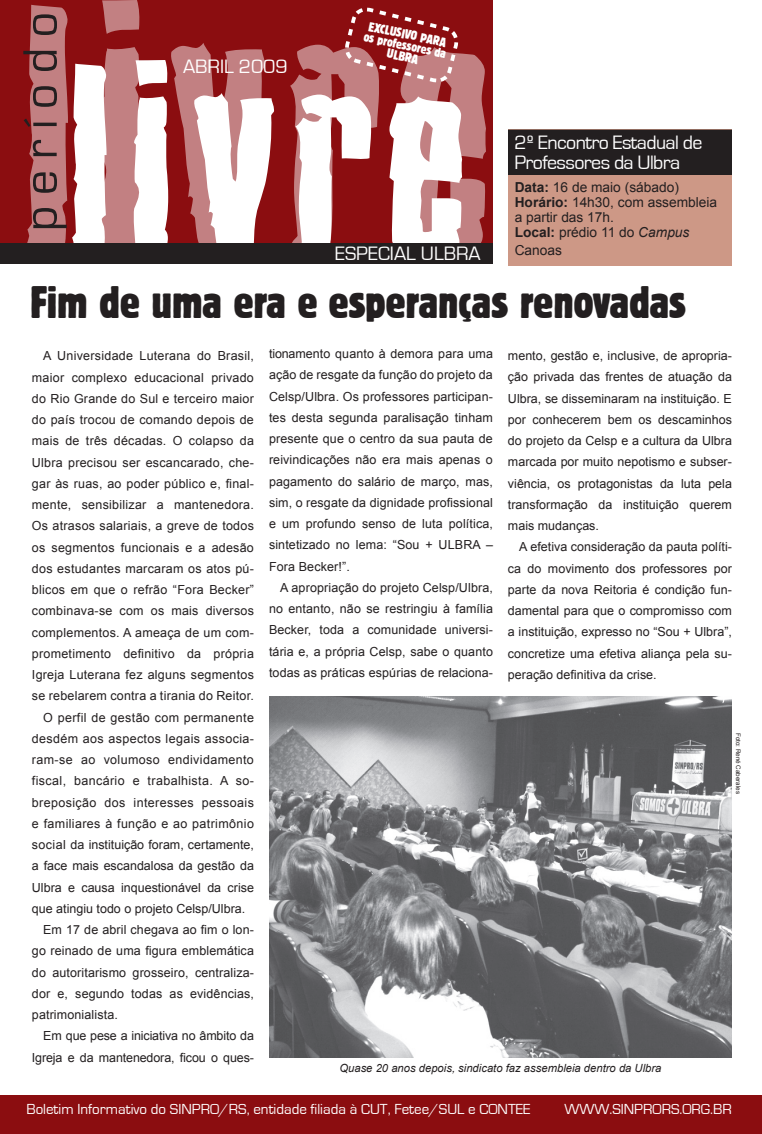
<style>
.page{position:relative;width:762px;height:1134px;background:#fff}
.page>*{position:absolute;margin:0;border:0;box-sizing:border-box;transform-origin:0 0}
.t1{font:condensed 47.5px "Block T";color:#231f20}
.t2{font:20px/20px "Eurostile";letter-spacing:-.03em;color:#fff}
.t3{font:20px "Eurostile";color:#fff}
.t4{font:15px "Eurostile";color:#fff}
.t5{font:13.75px/15px "Arial";color:#231f20}
.t6{font:condensed 13.75px "Block T";color:#fff}
.TEXTO{font:12.5px/21.2px "Arial";color:#231f20;text-align:justify}
.LEGENDA{font:italic 11.25px "Arial";color:#231f20}
.t7{font:6.25px "Arial";color:#231f20}
.s1{font-weight:700}
.s2{font-style:italic}
</style>
<div class="page">
<div style="left:0;top:0;width:493px;height:243px;background:#8b0d10"></div>
<svg style="left:27px;top:0;width:459px;height:243px"></svg>
<svg style="left:72px;top:60px;width:390px;height:183px"></svg>
<svg style="left:23px;top:14px;width:44px;height:214px"></svg>
<svg style="left:343px;top:5px;width:117px;height:80px"></svg>
<div style="left:0;top:1095px;width:762px;height:39px;background:#8b0d10"></div>
<div style="left:508px;top:130px;width:224px;height:136px;background:#cd9886"></div>
<div style="left:508px;top:130px;width:223px;height:44px;background:#231f20"></div>
<div style="left:508px;top:130px;width:224px;height:45px;border:1px solid #231f20"></div>
<div style="left:0;top:243px;width:492px;height:21px;background:#231f20"></div>
<img style="left:269px;top:697px;width:463px;height:360px">
<p class="t3" style="left:183px;top:56px;width:106px">ABRIL 2009</p>
<p class="t6" style="left:370px;top:19px;width:80px;rotate:12deg">EXCLUSIVO PARA</p>
<p class="t6" style="left:365px;top:29px;width:85px;rotate:12deg">os professores da</p>
<p class="t6" style="left:389px;top:46px;width:33px;rotate:12deg">ULBRA</p>
<p class="t3" style="left:335px;top:243px;width:147px">ESPECIAL ULBRA</p>
<p class="t2" style="left:514px;top:133px;width:189px">2º Encontro Estadual de<br>Professores da Ulbra</p>
<p class="t5" style="left:515px;top:180px;width:166px"><span class="s1">Data:</span> 16 de maio (sábado)</p>
<p class="t5" style="left:515px;top:195px;width:204px"><span class="s1">Horário:</span> 14h30, com assembleia a partir das 17h.</p>
<p class="t5" style="left:515px;top:223px;width:176px;line-height:18px"><span class="s1">Local:</span> prédio 11 do <span class="s2">Campus<br></span>Canoas</p>
<p class="t1" style="left:30px;top:277px;width:657px">Fim de uma era e esperanças renovadas</p>
<p class="TEXTO" style="left:32px;top:345px;width:223px;text-indent:11px">A Universidade Luterana do Brasil, maior complexo educacional privado do Rio Grande do Sul e terceiro maior do país trocou de comando depois de mais de três décadas. O colapso da Ulbra precisou ser escancarado, che&shy;gar às ruas, ao poder público e, final&shy;mente, sensibilizar a mantenedora.<br>Os atrasos salariais, a greve de todos os segmentos funcionais e a adesão dos estudantes marcaram os atos pú&shy;blicos em que o refrão “Fora Becker” combinava-se com os mais diversos complementos. A ameaça de um com&shy;prometimento definitivo da própria Igreja Luterana fez alguns segmentos se rebelarem contra a tirania do Reitor.</p>
<p class="TEXTO" style="left:32px;top:707px;width:223px;text-indent:11px">O perfil de gestão com permanente desdém aos aspectos legais associa&shy;ram-se ao volumoso endividamento fiscal, bancário e trabalhista. A so&shy;breposição dos interesses pessoais e familiares à função e ao patrimônio social da instituição foram, certamente, a face mais escandalosa da gestão da Ulbra e causa inquestionável da crise que atingiu todo o projeto Celsp/Ulbra.</p>
<p class="TEXTO" style="left:32px;top:919px;width:223px;text-indent:11px">Em 17 de abril chegava ao fim o lon&shy;go reinado de uma figura emblemática do autoritarismo grosseiro, centraliza&shy;dor e, segundo todas as evidências, patrimonialista.</p>
<p class="TEXTO" style="left:32px;top:1025px;width:223px;text-align:right">Em que pese a iniciativa no âmbito da<br>Igreja e da mantenedora, ficou o ques-</p>
<p class="TEXTO" style="left:269px;top:343px;width:225px">tionamento quanto à demora para uma ação de resgate da função do projeto da Celsp/Ulbra. Os professores participan&shy;tes desta segunda paralisação tinham presente que o centro da sua pauta de reivindicações não era mais apenas o pagamento do salário de março, mas, sim, o resgate da dignidade profissional e um profundo senso de luta política, sintetizado no lema: “Sou + ULBRA – Fora Becker!”.</p>
<p class="TEXTO" style="left:269px;top:577px;width:225px;text-indent:11px">A apropriação do projeto Celsp/Ulbra, no entanto, não se restringiu à família Becker, toda a comunidade universi&shy;tária e, a própria Celsp, sabe o quanto todas as práticas espúrias de relaciona-</p>
<p class="TEXTO" style="left:508px;top:345px;width:225px">mento, gestão e, inclusive, de apropria&shy;ção privada das frentes de atuação da Ulbra, se disseminaram na instituição. E por conhecerem bem os descaminhos do projeto da Celsp e a cultura da Ulbra marcada por muito nepotismo e subser&shy;viência, os protagonistas da luta pela transformação da instituição querem mais mudanças.</p>
<p class="TEXTO" style="left:508px;top:536px;width:225px;text-indent:11px">A efetiva consideração da pauta políti&shy;ca do movimento dos professores por parte da nova Reitoria é condição fun&shy;damental para que o compromisso com a instituição, expresso no “Sou + Ulbra”, concretize uma efetiva aliança pela su&shy;peração definitiva da crise.</p>
<p class="t7" style="left:742px;top:733px;width:63px;rotate:90deg">Foto: René Caberales</p>
<p class="LEGENDA" style="left:339px;top:1061px;width:324px">Quase 20 anos depois, sindicato faz assembleia dentro da Ulbra</p>
<p class="t4" style="left:26px;top:1101px;width:506px">Boletim Informativo do SINPRO/RS, entidade filiada à CUT, Fetee/SUL e CONTEE</p>
<p class="t4" style="left:564px;top:1101px;width:169px">WWW.SINPRORS.ORG.BR</p>
</div>
